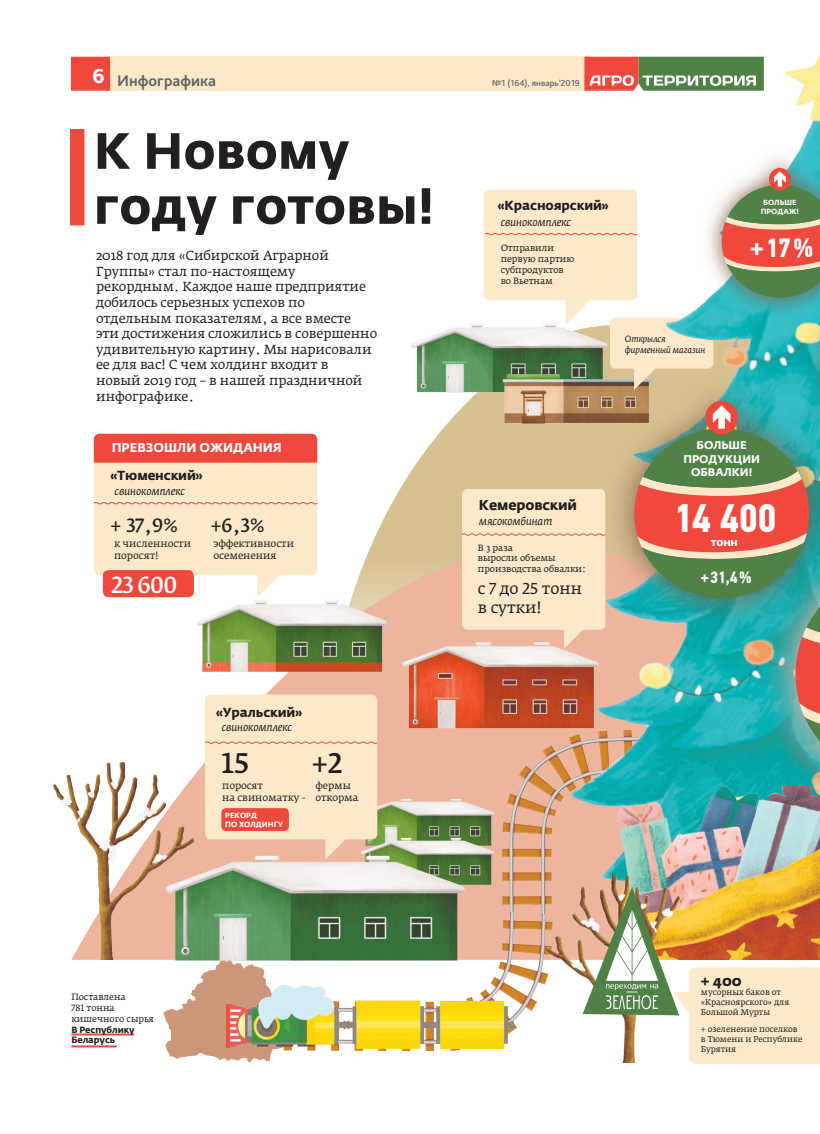
<style>
.page{position:relative;width:820px;height:1134px;background:#fff}
.page>*{position:absolute;margin:0;border:0;box-sizing:border-box;transform-origin:0 0}
.t1{font:700 50.3px/55px "Fedra Sans Pro";color:#231f20}
.t2{font:700 40px "PF Din Text Cond Pro";color:#fff}
.t3{font:28.1px "Fedra Serif A Pro";color:#231f20}
.t4{font:700 26.6px "PF Din Text Cond Pro";color:#fff}
.t5{font:23px "Fedra Serif A Pro";color:#fff}
.Paragraph_Style_1{font:700 20px "Core Sans N65";color:#fff}
.t6{font:19px "Fedra Serif A Pro";color:#231f20}
.t7{font:700 16.5px "PF Din Text Cond Pro";color:#fff}
.t8{font:700 16px "Bliss Pro";color:#636366}
.t9{font:15.6px/18.7px "Fedra Serif A Pro";letter-spacing:-.01em;color:#231f20}
.t10{font:700 14.6px "Fedra Sans Pro";color:#231f20}
.t11{font:700 14px "Fedra Sans Pro";letter-spacing:-.01em;color:#231f20}
.t12{font:13px/15.6px "Fedra Serif A Pro";letter-spacing:-.01em;color:#231f20}
.t13{font:700 13px "Fedra Sans Pro";letter-spacing:-.01em;color:#231f20}
.t14{font:700 12.6px "Fedra Sans Pro";color:#fff}
.t15{font:700 11.1px/13.3px "Fedra Sans Pro";color:#fff;text-align:center}
.t16{font:italic 11px "Fedra Serif A Pro";letter-spacing:-.01em;color:#231f20}
.t17{font:10px/12px "Fedra Serif A Pro";letter-spacing:-.01em;color:#231f20}
.t18{font:9.9px/11.9px "Fedra Serif A Pro";letter-spacing:-.01em;color:#231f20}
.t19{font:9px/10.8px "Fedra Serif A Pro";letter-spacing:-.01em;color:#231f20}
.t20{font:italic 9px/10.8px "Fedra Serif A Pro";letter-spacing:-.01em;color:#231f20}
.t21{font:500 9px "Bliss Pro";color:#636366}
.t22{font:700 9px/10.8px "Fedra Sans Pro";letter-spacing:-.01em;color:#231f20}
.t23{font:8.2px/9.9px "Fedra Serif A Pro";letter-spacing:-.01em;color:#231f20}
.t24{font:700 7.4px/8.9px "Fedra Sans Pro";color:#fff}
</style>
<div class="page">
<div style="left:107px;top:57px;width:482px;height:34px;background:#fbe9c9"></div>
<svg style="left:71px;top:57px;width:39px;height:34px"></svg>
<svg style="left:71px;top:428px;width:448px;height:532px"></svg>
<img style="left:411px;top:300px;width:108px;height:128px">
<img style="left:496px;top:331px;width:23px;height:115px">
<div style="left:94px;top:434px;width:223px;height:141px;background:#fbe9c9;border-radius:6px"></div>
<div style="left:94px;top:434px;width:223px;height:29px;background:#ef483c"></div>
<div style="left:462px;top:489px;width:143px;height:141px;background:#fbe9c9;border-radius:6px"></div>
<div style="left:483px;top:190px;width:153px;height:110px;background:#fbe9c9;border-radius:6px"></div>
<svg style="left:164px;top:1014px;width:128px;height:48px"></svg>
<img style="left:192px;top:555px;width:203px;height:153px">
<img style="left:53px;top:763px;width:140px;height:196px">
<img style="left:398px;top:616px;width:121px;height:74px">
<svg style="left:93px;top:501px;width:225px;height:4px"></svg>
<svg style="left:485px;top:232px;width:34px;height:4px"></svg>
<div style="left:205px;top:694px;width:172px;height:145px;background:#fbe9c9;border-radius:6px"></div>
<svg style="left:204px;top:741px;width:72px;height:3px"></svg>
<svg style="left:461px;top:533px;width:58px;height:3px"></svg>
<hr style="left:71px;top:1045px;width:46px;height:2px;background:#ef483c">
<hr style="left:71px;top:1033px;width:63px;height:2px;background:#ef483c">
<img style="left:160px;top:789px;width:116px;height:225px">
<div style="left:70px;top:129px;width:14px;height:96px;background:#ef483c"></div>
<img style="left:276px;top:690px;width:270px;height:360px">
<img style="left:226px;top:985px;width:287px;height:63px">
<img style="left:519px;top:56px;width:300px;height:913px">
<img style="left:617px;top:786px;width:202px;height:101px">
<div style="left:754px;top:499px;width:65px;height:324px;background:#fff;opacity:.75"></div>
<svg style="left:802px;top:318px;width:17px;height:59px"></svg>
<svg style="left:603px;top:377px;width:216px;height:252px;background:#aab193"></svg>
<svg style="left:701px;top:150px;width:118px;height:168px"></svg>
<div style="left:103px;top:570px;width:91px;height:27px;background:#ef483c;border-radius:6px"></div>
<div style="left:221px;top:808px;width:68px;height:23px;background:#ef483c;border-radius:5px"></div>
<svg style="left:634px;top:401px;width:185px;height:381px;background:#6a9786"></svg>
<svg style="left:721px;top:168px;width:98px;height:130px;background:#a28a6e"></svg>
<img style="left:546px;top:875px;width:133px;height:106px">
<svg style="left:582px;top:887px;width:237px;height:177px"></svg>
<p class="Paragraph_Style_1" style="left:92px;top:63px;width:14px">6</p>
<p class="t8" style="left:117px;top:71px;width:100px">Инфографика</p>
<p class="t21" style="left:492px;top:77px;width:89px">№1 (164), январь’2019</p>
<p class="t1" style="left:94px;top:124px;width:341px">К Новому году готовы!</p>
<p class="t12" style="left:96px;top:248px;width:282px">2018 год для «Сибирской Аграрной<br>Группы» стал по-настоящему рекордным. Каждое наше предприятие добилось серьезных успехов по отдельным показателям, а все вместе эти достижения сложились в совершенно удивительную картину. Мы нарисовали ее для вас! С чем холдинг входит в<br>новый 2019 год – в нашей праздничной инфографике.</p>
<p class="t14" style="left:112px;top:440px;width:171px">ПРЕВЗОШЛИ ОЖИДАНИЯ</p>
<p class="t13" style="left:110px;top:467px;width:93px">«Тюменский»</p>
<p class="t16" style="left:115px;top:484px;width:72px">свинокомплекс</p>
<p class="t6" style="left:110px;top:513px;width:69px">+ 37,9%</p>
<p class="t6" style="left:210px;top:513px;width:56px">+6,3%</p>
<p class="t13" style="left:497px;top:198px;width:112px">«Красноярский»</p>
<p class="t16" style="left:500px;top:215px;width:72px">свинокомплекс</p>
<p class="t19" style="left:500px;top:243px;width:75px">Отправили первую партию субпродуктов во Вьетнам</p>
<p class="t11" style="left:478px;top:496px;width:100px">Кемеровский</p>
<p class="t16" style="left:478px;top:514px;width:75px">мясокомбинат</p>
<p class="t17" style="left:114px;top:538px;width:79px">к численности поросят!</p>
<p class="t17" style="left:213px;top:538px;width:82px">эффективности осеменения</p>
<p class="t19" style="left:477px;top:542px;width:110px">В 3 раза<br>выросли объемы производства обвалки:</p>
<p class="t5" style="left:112px;top:570px;width:67px">23 600</p>
<p class="t9" style="left:477px;top:579px;width:106px">с 7 до 25 тонн в сутки!</p>
<p class="t20" style="left:624px;top:334px;width:82px">Открылся фирменный магазин</p>
<p class="t24" style="left:762px;top:198px;width:35px">БОЛЬШЕ</p>
<p class="t24" style="left:760px;top:207px;width:40px">ПРОДАЖ!</p>
<p class="t4" style="left:750px;top:232px;width:65px">+17%</p>
<p class="t15" style="left:683px;top:439px;width:78px">БОЛЬШЕ<br>ПРОДУКЦИИ</p>
<p class="t15" style="left:691px;top:465px;width:63px">ОБВАЛКИ!</p>
<p class="t2" style="left:673px;top:494px;width:105px">14 400</p>
<p class="t15" style="left:710px;top:535px;width:29px">тонн</p>
<p class="t7" style="left:700px;top:567px;width:52px">+31,4%</p>
<p class="t13" style="left:216px;top:704px;width:87px">«Уральский»</p>
<p class="t16" style="left:221px;top:721px;width:72px">свинокомплекс</p>
<p class="t3" style="left:221px;top:746px;width:29px">15</p>
<p class="t3" style="left:311px;top:746px;width:32px">+2</p>
<p class="t18" style="left:222px;top:779px;width:85px">поросят<br>на свиноматку -</p>
<p class="t18" style="left:315px;top:780px;width:45px">фермы откорма</p>
<p class="t24" style="left:225px;top:811px;width:59px">РЕКОРД<br>ПО ХОЛДИНГУ</p>
<p class="t19" style="left:71px;top:991px;width:56px">Поставлена</p>
<p class="t19" style="left:71px;top:1002px;width:84px">781 тонна кишечного сырья</p>
<p class="t22" style="left:71px;top:1024px;width:65px">В Республику<br>Беларусь</p>
<p class="t10" style="left:700px;top:971px;width:42px">+ 400</p>
<p class="t23" style="left:700px;top:987px;width:90px">мусорных баков от «Красноярского» для<br>Большой Мурты</p>
<p class="t23" style="left:700px;top:1024px;width:103px">+ озеленение поселков в Тюмени и Республике<br>Бурятия</p>
</div>
